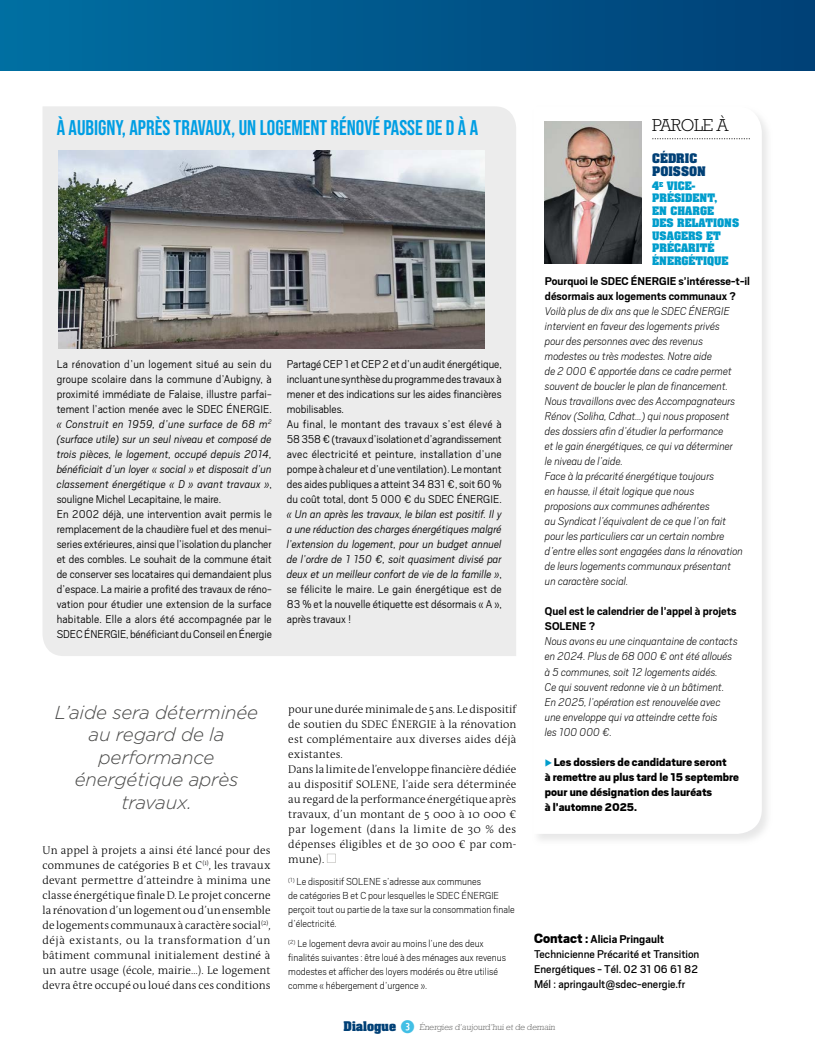
<style>
.page{position:relative;width:815px;height:1053px;background:#fff}
.page>*{position:absolute;margin:0;border:0;box-sizing:border-box;transform-origin:0 0}
.t1{font:700 21.25px "Bebas Neue Pro";color:#009ee3}
.t2{font:italic 300 18.75px/22.5px "Gotham";letter-spacing:-.01em;color:#484847;text-align:center}
.t3{font:300 17.5px "Rockwell";letter-spacing:-.02em;color:#000}
.t4{font:300 12.5px/15px "Scout";color:#000}
.t5{font:italic 200 12.5px/15px "Scout";color:#000}
.t6{font:italic 300 12.5px/15px "Scout";color:#000;text-align:justify}
.t7{font:12.5px/15px "Scout";color:#000}
.t8{font:700 12.5px/15px "Scout";color:#000}
.t9{font:900 12.5px/15px "Scout";color:#000}
.t10{font:300 11.25px/15px "The Antiqua B3";letter-spacing:.01em;color:#000;text-align:justify}
.t11{font:200 11.25px/13.8px "Scout";color:#000}
.t12{font:700 11.25px/12.5px "Aachen";color:#004076}
.t13{font:700 10px/12.5px "Aachen";color:#009dcc}
.t14{font:300 8.75px "Rockwell";color:#626261}
.s1{color:#009dcc}
.s2{font-style:italic}
.s3{font-style:normal}
.s4{font-weight:900;font-size:15px}
.s5{font-weight:900;font-size:13.75px}
.s6{font-weight:700}
.s7{font-family:"Aachen";font-weight:700;font-size:11.38px;color:#004076}
.s8{font-family:"Combi Numerals Ltd";font-weight:400;font-size:17.5px;color:#42bfe5}
</style>
<div class="page">
<svg style="left:327px;top:853px;width:9px;height:9px"></svg>
<div style="left:0;top:0;width:815px;height:71px;background:linear-gradient(to right,#006fa2,#004076)"></div>
<div style="left:43px;top:106px;width:473px;height:550px;background:#ececec"></div>
<img style="left:58px;top:151px;width:427px;height:197px">
<svg style="left:652px;top:138px;width:98px;height:1px"></svg>
<img style="left:544px;top:121px;width:97px;height:143px">
<h3 class="t3" style="left:652px;top:115px;width:78px">PAROLE À</h3>
<p class="t12" style="left:652px;top:152px;width:55px">CÉDRIC<br>POISSON</p>
<p class="t13" style="left:652px;top:179px;width:89px">4<sup>E</sup> VICE-<br>PRÉSIDENT,<br>EN CHARGE<br>DES RELATIONS<br>USAGERS ET<br>PRÉCARITÉ<br>ÉNERGÉTIQUE</p>
<p class="t8" style="left:545px;top:273px;width:206px">Pourquoi le SDEC ÉNERGIE s’intéresse-t-il désormais aux logements communaux ?</p>
<p class="t5" style="left:545px;top:303px;width:200px">Voilà plus de dix ans que le SDEC ÉNERGIE intervient en faveur des logements privés<br>pour des personnes avec des revenus modestes ou très modestes. Notre aide<br>de 2 000 € apportée dans ce cadre permet souvent de boucler le plan de financement.<br>Nous travaillons avec des Accompagnateurs Rénov (Soliha, Cdhat…) qui nous proposent des dossiers afin d’étudier la performance<br>et le gain énergétiques, ce qui va déterminer le niveau de l’aide.<br>Face à la précarité énergétique toujours<br>en hausse, il était logique que nous proposions aux communes adhérentes<br>au Syndicat l’équivalent de ce que l’on fait pour les particuliers car un certain nombre d’entre elles sont engagées dans la rénovation de leurs logements communaux présentant un caractère social.</p>
<p class="t8" style="left:545px;top:603px;width:193px">Quel est le calendrier de l’appel à projets<br>SOLENE ?</p>
<p class="t5" style="left:545px;top:633px;width:194px">Nous avons eu une cinquantaine de contacts en 2024. Plus de 68 000 € ont été alloués à 5 communes, soit 12 logements aidés.<br>Ce qui souvent redonne vie à un bâtiment.<br>En 2025, l’opération est renouvelée avec une enveloppe qui va atteindre cette fois<br>les 100 000 €.</p>
<p class="t9" style="left:545px;top:753px;width:196px"><span class="s1">◆</span> Les dossiers de candidature seront<br>à remettre au plus tard le 15 septembre pour une désignation des lauréats<br>à l’automne 2025.</p>
<h1 class="t1" style="left:57px;top:116px;width:423px">À AUBIGNY, APRÈS TRAVAUX, UN LOGEMENT RÉNOVÉ PASSE DE D À A</h1>
<p class="t4" style="left:57px;top:355px;width:217px">La rénovation d’un logement situé au sein du groupe scolaire dans la commune d’Aubigny, à proximité immédiate de Falaise, illustre parfai&shy;tement l’action menée avec le SDEC ÉNERGIE. <span class="s2">« Construit en 1959, d’une surface de 68 m</span><sup>2 </sup><span class="s2">(surface utile) sur un seul niveau et composé de trois pièces, le logement, occupé depuis 2014, bénéficiait d’un loyer « social » et disposait d’un classement énergétique « D » avant travaux »</span>, souligne Michel Lecapitaine, le maire.<br>En 2002 déjà, une intervention avait permis le remplacement de la chaudière fuel et des menui&shy;series extérieures, ainsi que l’isolation du plancher et des combles. Le souhait de la commune était de conserver ses locataires qui demandaient plus d’espace. La mairie a profité des travaux de réno&shy;vation pour étudier une extension de la surface habitable. Elle a alors été accompagnée par le SDEC ÉNERGIE, bénéficiant du Conseil en Énergie</p>
<p class="t4" style="left:287px;top:355px;width:216px">Partagé CEP 1 et CEP 2 et d’un audit énergétique, incluant une synthèse du programme des travaux à mener et des indications sur les aides financières mobilisables.<br>Au final, le montant des travaux s’est élevé à 58 358 € (travaux d’isolation et d’agrandissement avec électricité et peinture, installation d’une pompe à chaleur et d’une ventilation). Le montant des aides publiques a atteint 34 831 €, soit 60 % du coût total, dont 5 000 € du SDEC ÉNERGIE.</p>
<p class="t6" style="left:287px;top:505px;width:217px">« Un an après les travaux, le bilan est positif. Il y a une réduction des charges énergétiques malgré l’extension du logement, pour un budget annuel de l’ordre de 1 150 €, soit quasiment divisé par deux et un meilleur confort de vie de la famille »<span class="s3">, se félicite le maire. Le gain énergétique est de 83 % et la nouvelle étiquette est désormais « A », après travaux !</span></p>
<p class="t10" style="left:288px;top:701px;width:230px;text-align:left">pour une durée minimale de 5 ans. Le dispositif de soutien du SDEC ÉNERGIE à la rénovation est complémentaire aux diverses aides déjà existantes.<br>Dans la limite de l’enveloppe financière dédiée au dispositif SOLENE, l’aide sera déterminée au regard de la performance énergétique après travaux, d’un montant de 5 000 à 10 000 € par logement (dans la limite de 30 % des dépenses éligibles et de 30 000 € par com&shy;mune).</p>
<p class="t11" style="left:288px;top:874px;width:228px"><sup>(1)</sup> Le dispositif SOLENE s’adresse aux communes<br>de catégories B et C pour lesquelles le SDEC ÉNERGIE perçoit tout ou partie de la taxe sur la consommation finale d’électricité.</p>
<p class="t11" style="left:288px;top:936px;width:219px"><sup>(2)</sup> Le logement devra avoir au moins l’une des deux finalités suivantes : être loué à des ménages aux revenus modestes et afficher des loyers modérés ou être utilisé comme « hébergement d’urgence ».</p>
<p class="t7" style="left:534px;top:930px;width:167px"><span class="s4">Contact</span> <span class="s5">:</span> <span class="s6">Alicia Pringault </span>Technicienne Précarité et Transition Energétiques - Tél. 02 31 06 61 82<br>Mél : apringault@sdec-energie.fr</p>
<h2 class="t2" style="left:55px;top:700px;width:205px">L’aide sera déterminée au regard de la performance énergétique après travaux.</h2>
<p class="t10" style="left:43px;top:843px;width:230px">Un appel à projets a ainsi été lancé pour des communes de catégories B et C<sup>(1)</sup>, les travaux devant permettre d’atteindre à minima une classe énergétique finale D. Le projet concerne la rénovation d’un logement ou d’un ensemble de logements communaux à caractère social<sup>(2)</sup>, déjà existants, ou la transformation d’un bâtiment communal initialement destiné à un autre usage (école, mairie…). Le logement devra être occupé ou loué dans ces conditions</p>
<p class="t14" style="left:344px;top:1021px;width:214px"><span class="s7">Dialogue</span> <span class="s8">➌</span> Énergies d’aujourd’hui et de demain</p>
</div>
